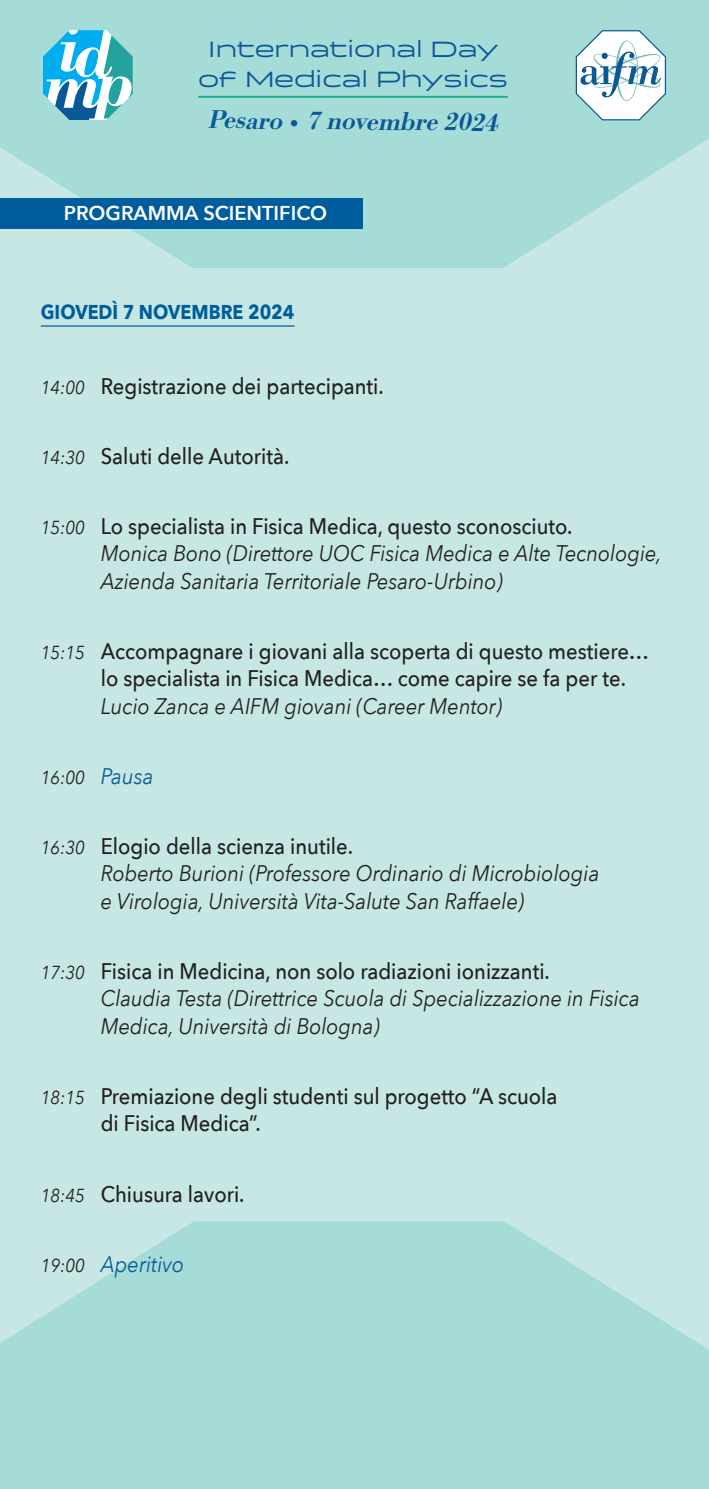
<style>
.page{position:relative;width:709px;height:1489px;background:#fff}
.page>*{position:absolute;margin:0;border:0;box-sizing:border-box;transform-origin:0 0}
.t1{font:italic 500 27px "Bodoni URW";color:#0b5897}
.t2{font:500 23px "Bodoni URW";color:#0b5897}
.t3{font:italic 22.5px/27.5px "Avenir Next";color:#231f20;scale:.9 1}
.t4{font:500 22.5px/27.5px "Avenir Next";color:#231f20;scale:.9 1}
.t5{font:22.5px/30px "Briller";color:#0b5897;text-align:center;scale:.9 1}
.t6{font:italic 22.5px "Avenir Next";color:#0b5897;scale:.9 1}
.t7{font:600 20px "Avenir Next";color:#fff}
.t8{font:700 20px "Avenir Next";color:#005d9d;scale:.9 1}
.t9{font:italic 18.75px "Avenir Next";color:#231f20;scale:.9 1}
.s1{font-weight:400;font-style:italic;font-size:18.75px}
.s2{font-size:18.75px}
.s3{font-weight:500;font-style:normal}
.s4{font-size:22.5px;color:#0b5897}
.s5{font-size:18.75px;color:#231f20}
</style>
<div class="page">
<div style="left:0;top:0;width:709px;height:1488px;background:#c6e7e4"></div>
<svg style="left:0;top:0;width:709px;height:268px;background:#aaddd9"></svg>
<svg style="left:0;top:1221px;width:709px;height:267px;background:#aaddd9"></svg>
<svg style="left:43px;top:30px;width:90px;height:90px;background:#72c4da"></svg>
<hr style="left:198px;top:96px;width:310px;height:2px;background:#18ac98">
<svg style="left:575px;top:30px;width:91px;height:90px;background:#c6dde5"></svg>
<div style="left:0;top:198px;width:362px;height:31px;background:#005d9d"></div>
<hr style="left:41px;top:325px;width:253px;height:1px;background:#005d9d">
<p class="t5" style="left:198px;top:34px;width:346px">International Day of Medical Physics</p>
<p class="t1" style="left:210px;top:103px;width:76px;rotate:1deg">Pesaro</p>
<p class="t2" style="left:286px;top:110px;width:17px">•</p>
<p class="t1" style="left:308px;top:103px;width:193px;rotate:1deg">7 novembre 2024</p>
<p class="t7" style="left:64px;top:196px;width:265px">PROGRAMMA SCIENTIFICO</p>
<p class="t8" style="left:41px;top:294px;width:283px">GIOVEDÌ 7 NOVEMBRE 2024</p>
<p class="t4" style="left:41px;top:371px;width:382px"><span class="s1">14:00</span> Registrazione dei partecipanti.</p>
<p class="t4" style="left:41px;top:441px;width:278px"><span class="s1">14:30</span> Saluti delle Autorità.</p>
<p class="t3" style="left:101px;top:511px;width:625px;text-indent:-60px"><span class="s2">15:00</span> <span class="s3">Lo specialista in Fisica Medica, questo sconosciuto.<br></span>Monica Bono (Direttore UOC Fisica Medica e Alte Tecnologie,<br>Azienda Sanitaria Territoriale Pesaro-Urbino)</p>
<p class="t4" style="left:101px;top:636px;width:611px;text-indent:-60px"><span class="s1">15:15</span> Accompagnare i giovani alla scoperta di questo mestiere… lo specialista in Fisica Medica… come capire se fa per te.</p>
<p class="t3" style="left:101px;top:691px;width:447px">Lucio Zanca e AIFM giovani (Career Mentor)</p>
<p class="t9" style="left:41px;top:761px;width:127px">16:00 <span class="s4">Pausa</span></p>
<p class="t3" style="left:101px;top:831px;width:555px;text-indent:-60px"><span class="s2">16:30</span> <span class="s3">Elogio della scienza inutile.<br></span>Roberto Burioni (Professore Ordinario di Microbiologia e Virologia, Università Vita-Salute San Raffaele)</p>
<p class="t3" style="left:101px;top:956px;width:600px;text-indent:-60px"><span class="s2">17:30</span> <span class="s3">Fisica in Medicina, non solo radiazioni ionizzanti.<br></span>Claudia Testa (Direttrice Scuola di Specializzazione in Fisica<br>Medica, Università di Bologna)</p>
<p class="t4" style="left:101px;top:1081px;width:509px;text-indent:-60px"><span class="s1">18:15</span> Premiazione degli studenti sul progetto “A scuola di Fisica Medica”.</p>
<p class="t4" style="left:41px;top:1179px;width:228px"><span class="s1">18:45</span> Chiusura lavori.</p>
<p class="t6" style="left:41px;top:1244px;width:161px"><span class="s5">19:00</span> Aperitivo</p>
</div>
